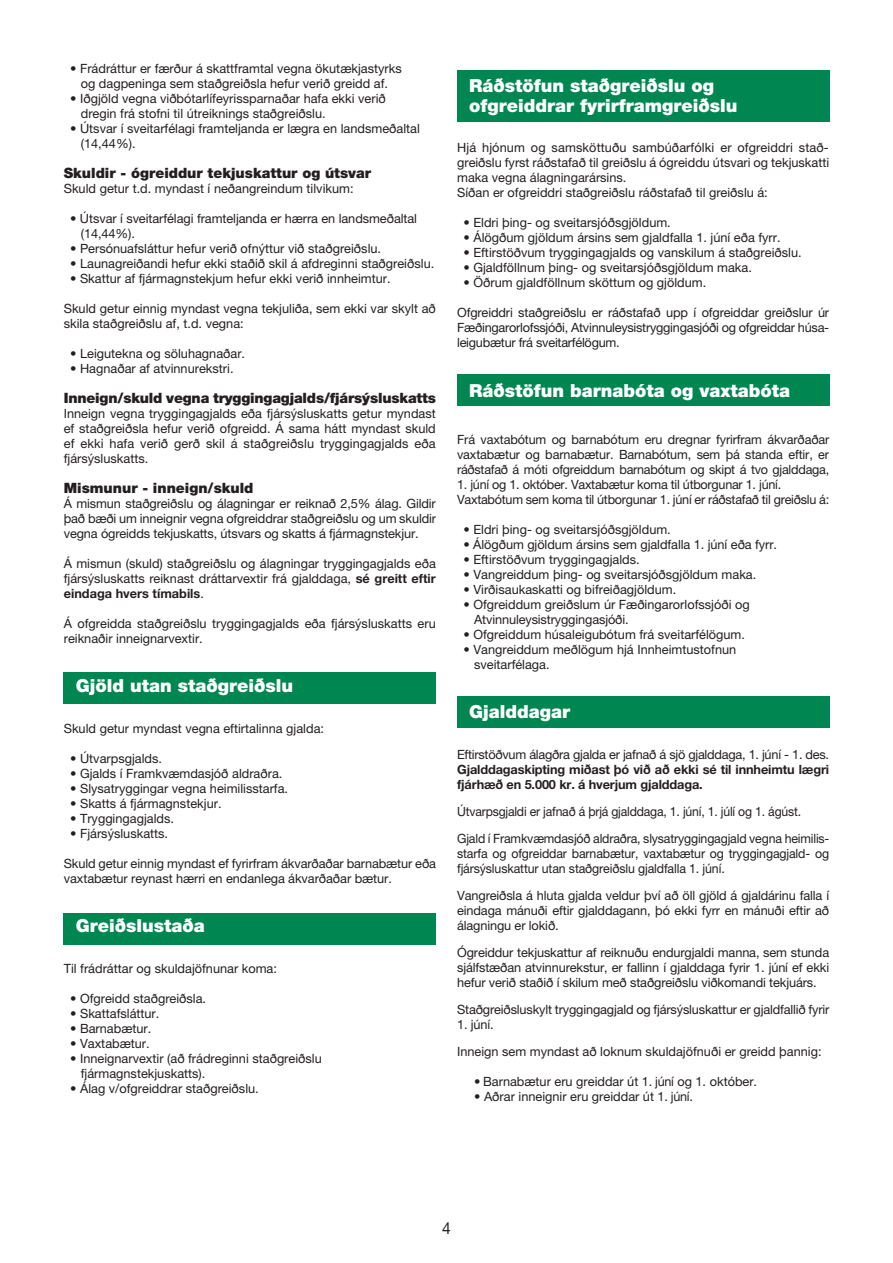
<style>
.page{position:relative;width:893px;height:1263px;background:#fff}
.page>*{position:absolute;margin:0;border:0;box-sizing:border-box;transform-origin:0 0}
.t1{font:900 18px/19.5px "Helvetica Neue";color:#fff}
.t2{font:16.5px "Helvetica Neue";color:#231f20;scale:.95 1}
.t3{font:900 14.25px "Helvetica Neue";color:#231f20}
.t4{font:12.75px/15px "Helvetica Neue";color:#231f20}
.t5{font:12.75px/15px "Helvetica Neue";letter-spacing:-.02em;color:#231f20}
.t6{font:12.75px/27px "Helvetica Neue";color:#231f20;scale:.96 1}
.t7{font:700 12.75px/15px "Helvetica Neue";letter-spacing:-.01em;color:#231f20}
.s1{font-weight:700}
</style>
<div class="page">
<div style="left:64px;top:672px;width:372px;height:32px;background:#008751"></div>
<div style="left:457px;top:71px;width:372px;height:51px;background:#008751"></div>
<div style="left:457px;top:374px;width:372px;height:32px;background:#008751"></div>
<div style="left:457px;top:696px;width:372px;height:32px;background:#008751"></div>
<div style="left:64px;top:913px;width:372px;height:32px;background:#008751"></div>
<p class="t4" style="left:70px;top:61px;width:333px;text-align:center">• Frádráttur er færður á skattframtal vegna ökutækjastyrks og dagpeninga sem staðgreiðsla hefur verið greidd af.</p>
<p class="t4" style="left:81px;top:91px;width:307px;text-indent:-11px">• Iðgjöld vegna viðbótarlífeyrissparnaðar hafa ekki verið dregin frá stofni til útreiknings staðgreiðslu.</p>
<p class="t4" style="left:81px;top:121px;width:341px;text-indent:-11px">• Útsvar í sveitarfélagi framteljanda er lægra en landsmeðaltal (14,44%).</p>
<p class="t3" style="left:64px;top:164px;width:309px">Skuldir - ógreiddur tekjuskattur og útsvar</p>
<p class="t4" style="left:64px;top:181px;width:291px">Skuld getur t.d. myndast í neðangreindum tilvikum:</p>
<p class="t4" style="left:81px;top:211px;width:338px;text-indent:-11px">• Útsvar í sveitarfélagi framteljanda er hærra en landsmeðaltal (14,44%).</p>
<p class="t4" style="left:70px;top:241px;width:312px">• Persónuafsláttur hefur verið ofnýttur við staðgreiðslu.</p>
<p class="t4" style="left:70px;top:256px;width:366px">• Launagreiðandi hefur ekki staðið skil á afdreginni staðgreiðslu.</p>
<p class="t4" style="left:70px;top:271px;width:322px">• Skattur af fjármagnstekjum hefur ekki verið innheimtur.</p>
<p class="t4" style="left:64px;top:301px;width:374px">Skuld getur einnig myndast vegna tekjuliða, sem ekki var skylt að skila staðgreiðslu af, t.d. vegna:</p>
<p class="t4" style="left:70px;top:346px;width:176px">• Leigutekna og söluhagnaðar.</p>
<p class="t4" style="left:70px;top:360px;width:165px">• Hagnaðar af atvinnurekstri.</p>
<p class="t3" style="left:64px;top:389px;width:374px">Inneign/skuld vegna tryggingagjalds/fjársýsluskatts</p>
<p class="t4" style="left:64px;top:406px;width:374px;text-align:justify">Inneign vegna tryggingagjalds eða fjársýsluskatts getur myndast ef staðgreiðsla hefur verið ofgreidd. Á sama hátt myndast skuld ef ekki hafa verið gerð skil á staðgreiðslu tryggingagjalds eða fjársýsluskatts.</p>
<p class="t3" style="left:64px;top:479px;width:191px">Mismunur - inneign/skuld</p>
<p class="t4" style="left:64px;top:496px;width:374px;text-align:justify">Á mismun staðgreiðslu og álagningar er reiknað 2,5% álag. Gildir það bæði um inneignir vegna ofgreiddrar staðgreiðslu og um skuldir vegna ógreidds tekjuskatts, útsvars og skatts á fjármagnstekjur.</p>
<p class="t4" style="left:64px;top:556px;width:374px;text-align:justify">Á mismun (skuld) staðgreiðslu og álagningar tryggingagjalds eða fjársýsluskatts reiknast dráttarvextir frá gjalddaga, <span class="s1">sé greitt eftir eindaga hvers tímabils</span>.</p>
<p class="t4" style="left:64px;top:616px;width:374px">Á ofgreidda staðgreiðslu tryggingagjalds eða fjársýsluskatts eru reiknaðir inneignarvextir.</p>
<h1 class="t1" style="left:76px;top:676px;width:219px">Gjöld utan staðgreiðslu</h1>
<p class="t4" style="left:64px;top:721px;width:262px">Skuld getur myndast vegna eftirtalinna gjalda:</p>
<p class="t4" style="left:70px;top:751px;width:93px">• Útvarpsgjalds.</p>
<p class="t4" style="left:70px;top:766px;width:214px">• Gjalds í Framkvæmdasjóð aldraðra.</p>
<p class="t4" style="left:70px;top:781px;width:219px">• Slysatryggingar vegna heimilisstarfa.</p>
<p class="t4" style="left:70px;top:796px;width:153px">• Skatts á fjármagnstekjur.</p>
<p class="t4" style="left:70px;top:811px;width:105px">• Tryggingagjalds.</p>
<p class="t4" style="left:70px;top:826px;width:99px">• Fjársýsluskatts.</p>
<p class="t4" style="left:64px;top:856px;width:374px">Skuld getur einnig myndast ef fyrirfram ákvarðaðar barnabætur eða vaxtabætur reynast hærri en endanlega ákvarðaðar bætur.</p>
<h1 class="t1" style="left:76px;top:916px;width:131px">Greiðslustaða</h1>
<p class="t4" style="left:64px;top:961px;width:215px">Til frádráttar og skuldajöfnunar koma:</p>
<p class="t4" style="left:70px;top:991px;width:138px">• Ofgreidd staðgreiðsla.</p>
<p class="t4" style="left:70px;top:1006px;width:91px">• Skattafsláttur.</p>
<p class="t4" style="left:70px;top:1021px;width:83px">• Barnabætur.</p>
<p class="t4" style="left:70px;top:1036px;width:81px">• Vaxtabætur.</p>
<p class="t4" style="left:81px;top:1051px;width:243px;text-indent:-11px">• Inneignarvextir (að frádreginni staðgreiðslu fjármagnstekjuskatts).</p>
<p class="t4" style="left:70px;top:1080px;width:190px">• Álag v/ofgreiddrar staðgreiðslu.</p>
<h1 class="t1" style="left:469px;top:76px;width:270px">Ráðstöfun staðgreiðslu og ofgreiddrar fyrirframgreiðslu</h1>
<p class="t4" style="left:457px;top:140px;width:374px">Hjá hjónum og samsköttuðu sambúðarfólki er ofgreiddri stað&shy;greiðslu fyrst ráðstafað til greiðslu á ógreiddu útsvari og tekjuskatti maka vegna álagningarársins.<br>Síðan er ofgreiddri staðgreiðslu ráðstafað til greiðslu á:</p>
<p class="t4" style="left:463px;top:215px;width:209px">• Eldri þing- og sveitarsjóðsgjöldum.</p>
<p class="t4" style="left:463px;top:230px;width:319px">• Álögðum gjöldum ársins sem gjaldfalla 1. júní eða fyrr.</p>
<p class="t4" style="left:463px;top:245px;width:340px">• Eftirstöðvum tryggingagjalds og vanskilum á staðgreiðslu.</p>
<p class="t4" style="left:463px;top:260px;width:290px">• Gjaldföllnum þing- og sveitarsjóðsgjöldum maka.</p>
<p class="t4" style="left:463px;top:275px;width:244px">• Öðrum gjaldföllnum sköttum og gjöldum.</p>
<p class="t4" style="left:457px;top:305px;width:374px;text-align:justify">Ofgreiddri staðgreiðslu er ráðstafað upp í ofgreiddar greiðslur úr Fæðingarorlofssjóði, Atvinnuleysistryggingasjóði og ofgreiddar húsa&shy;leigubætur frá sveitarfélögum.</p>
<h1 class="t1" style="left:469px;top:380px;width:323px">Ráðstöfun barnabóta og vaxtabóta</h1>
<p class="t4" style="left:457px;top:432px;width:374px;text-align:justify">Frá vaxtabótum og barnabótum eru dregnar fyrirfram ákvarðaðar vaxtabætur og barnabætur. Barnabótum, sem þá standa eftir, er ráðstafað á móti ofgreiddum barnabótum og skipt á tvo gjalddaga,</p>
<p class="t5" style="left:457px;top:477px;width:374px">1. júní og 1. október. Vaxtabætur koma til útborgunar 1. júní.<br>Vaxtabótum sem koma til útborgunar 1. júní er ráðstafað til greiðslu á:</p>
<p class="t4" style="left:463px;top:522px;width:209px">• Eldri þing- og sveitarsjóðsgjöldum.</p>
<p class="t4" style="left:463px;top:537px;width:315px">• Álögðum gjöldum ársins sem gjaldfalla 1. júní eða fyrr.</p>
<p class="t4" style="left:463px;top:552px;width:178px">• Eftirstöðvum tryggingagjalds.</p>
<p class="t4" style="left:463px;top:567px;width:294px">• Vangreiddum þing- og sveitarsjóðsgjöldum maka.</p>
<p class="t4" style="left:463px;top:582px;width:214px">• Virðisaukaskatti og bifreiðagjöldum.</p>
<p class="t4" style="left:474px;top:597px;width:277px;text-indent:-11px">• Ofgreiddum greiðslum úr Fæðingarorlofssjóði og<br>Atvinnuleysistryggingasjóði.</p>
<p class="t4" style="left:463px;top:627px;width:283px">• Ofgreiddum húsaleigubótum frá sveitarfélögum.</p>
<p class="t4" style="left:474px;top:642px;width:264px;text-indent:-11px">• Vangreiddum meðlögum hjá Innheimtustofnun sveitarfélaga.</p>
<h1 class="t1" style="left:469px;top:702px;width:102px">Gjalddagar</h1>
<p class="t5" style="left:457px;top:747px;width:374px">Eftirstöðvum álagðra gjalda er jafnað á sjö gjalddaga, 1. júní - 1. des.</p>
<p class="t7" style="left:457px;top:762px;width:373px">Gjalddagaskipting miðast þó við að ekki sé til innheimtu lægri fjárhæð en 5.000 kr. á hverjum gjalddaga.</p>
<p class="t6" style="left:457px;top:798px;width:388px">Útvarpsgjaldi er jafnað á þrjá gjalddaga, 1. júní, 1. júlí og 1. ágúst.<br>Gjald í Framkvæmdasjóð aldraðra, slysatryggingagjald vegna heimilis-</p>
<p class="t4" style="left:457px;top:846px;width:374px">starfa og ofgreiddar barnabætur, vaxtabætur og tryggingagjald- og fjársýsluskattur utan staðgreiðslu gjaldfalla 1. júní.</p>
<p class="t4" style="left:457px;top:888px;width:374px;text-align:justify">Vangreiðsla á hluta gjalda veldur því að öll gjöld á gjaldárinu falla í eindaga mánuði eftir gjalddagann, þó ekki fyrr en mánuði eftir að álagningu er lokið.</p>
<p class="t4" style="left:457px;top:945px;width:374px;text-align:justify">Ógreiddur tekjuskattur af reiknuðu endurgjaldi manna, sem stunda sjálfstæðan atvinnurekstur, er fallinn í gjalddaga fyrir 1. júní ef ekki hefur verið staðið í skilum með staðgreiðslu viðkomandi tekjuárs.</p>
<p class="t4" style="left:457px;top:1002px;width:374px">Staðgreiðsluskylt tryggingagjald og fjársýsluskattur er gjaldfallið fyrir</p>
<p class="t4" style="left:457px;top:1011px;width:366px;line-height:27px">1. júní.<br>Inneign sem myndast að loknum skuldajöfnuði er greidd þannig:</p>
<p class="t4" style="left:474px;top:1074px;width:285px">• Barnabætur eru greiddar út 1. júní og 1. október.</p>
<p class="t4" style="left:474px;top:1089px;width:220px">• Aðrar inneignir eru greiddar út 1. júní.</p>
<p class="t2" style="left:442px;top:1218px;width:11px">4</p>
</div>
